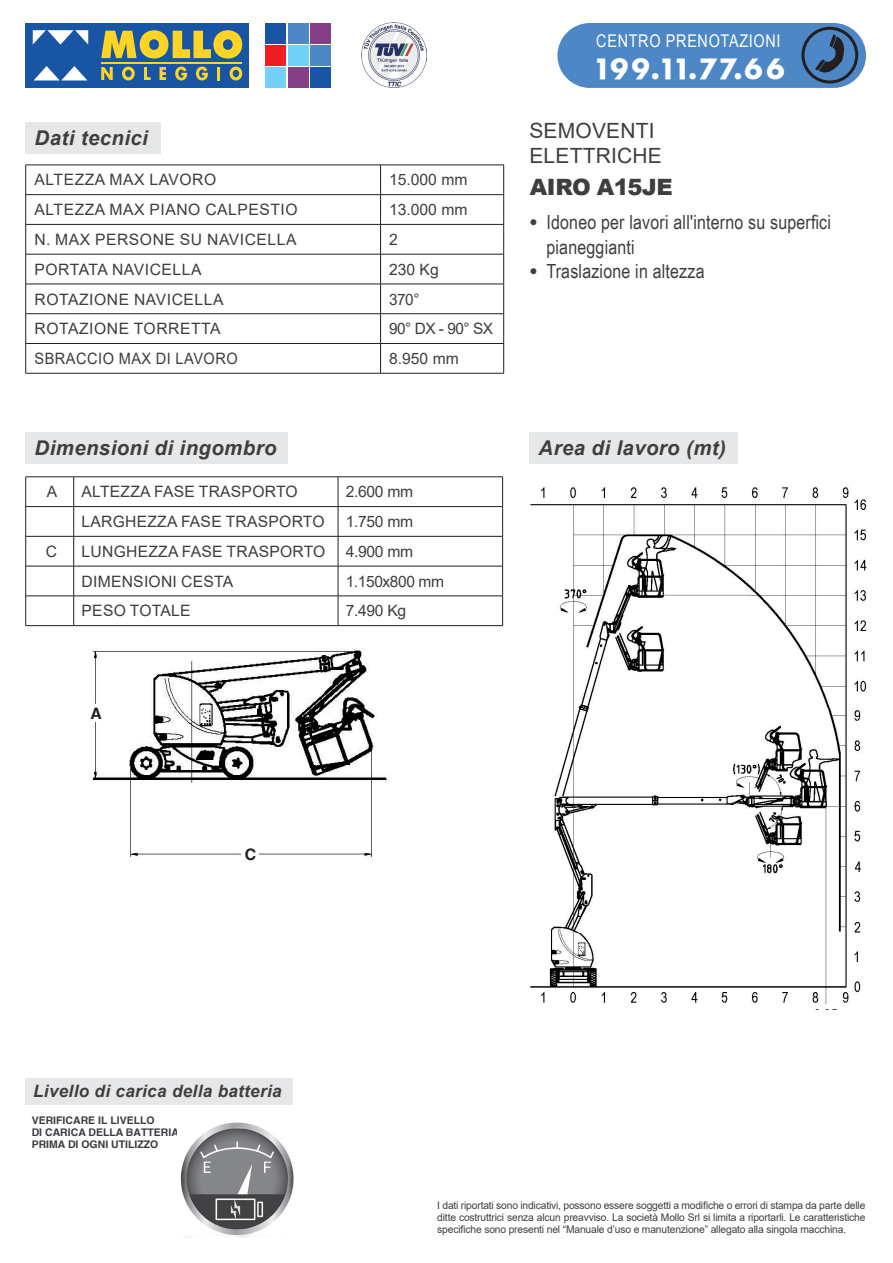
<style>
.page{position:relative;width:893px;height:1263px;background:#fff}
.page>*{position:absolute;margin:0;border:0;box-sizing:border-box;transform-origin:0 0}
.t1{font:27.3px "Futura ICG Bold";color:#fff}
.t2{font:900 22.5px "Arial";letter-spacing:-.03em;color:#3e3e3f}
.t3{font:21px/25.2px "Arial";letter-spacing:.01em;color:#3e3e3f}
.t4{font:italic 700 20.4px "Arial";letter-spacing:.02em;color:#3e3e3f}
.t5{font:19.5px/24.6px "Arial Narrow";letter-spacing:.01em;color:#3e3e3f}
.t6{font:17.55px "Arial Narrow";letter-spacing:.04em;color:#fff}
.t7{font:italic 700 17.1px "Arial";letter-spacing:.02em;color:#3e3e3f}
.t8{font:700 15.75px "Helvetica cyr";color:#231f20}
.t9{font:15.6px "Arial";letter-spacing:.015em;color:#3e3e3f}
.t10{font:15.6px "Arial";letter-spacing:.035em;color:#3e3e3f}
.t11{font:15.6px "Arial";letter-spacing:.035em;color:#3e3e3f;scale:.93 1}
.t12{font:15.6px "Arial";letter-spacing:-.025em;color:#3e3e3f}
.t13{font:10.5px/12px "Arial";letter-spacing:-.015em;color:#3e3e3f;text-align:justify}
.t14{font:700 10.5px/12px "Helvetica cyr";color:#3a3c41}
.t15{font:10.5px "Arial Narrow";color:#231f20}
</style>
<div class="page">
<hr style="left:26px;top:165px;width:355px;height:1px;background:#231f20">
<hr style="left:381px;top:165px;width:123px;height:1px;background:#231f20">
<hr style="left:26px;top:194px;width:355px;height:1px;background:#231f20">
<hr style="left:381px;top:194px;width:123px;height:1px;background:#231f20">
<hr style="left:26px;top:224px;width:355px;height:1px;background:#231f20">
<svg style="left:25px;top:165px;width:1px;height:89px"></svg>
<hr style="left:381px;top:224px;width:123px;height:1px;background:#231f20">
<svg style="left:380px;top:165px;width:1px;height:89px"></svg>
<svg style="left:503px;top:165px;width:1px;height:89px"></svg>
<hr style="left:26px;top:254px;width:355px;height:1px;background:#231f20">
<hr style="left:25px;top:254px;width:1px;height:30px;background:#231f20">
<hr style="left:381px;top:254px;width:123px;height:1px;background:#231f20">
<hr style="left:380px;top:254px;width:1px;height:30px;background:#231f20">
<hr style="left:26px;top:284px;width:355px;height:1px;background:#231f20">
<hr style="left:381px;top:284px;width:123px;height:1px;background:#231f20">
<hr style="left:26px;top:313px;width:355px;height:1px;background:#231f20">
<hr style="left:381px;top:313px;width:123px;height:1px;background:#231f20">
<hr style="left:26px;top:343px;width:355px;height:1px;background:#231f20">
<svg style="left:25px;top:284px;width:1px;height:89px"></svg>
<hr style="left:381px;top:343px;width:123px;height:1px;background:#231f20">
<svg style="left:380px;top:284px;width:1px;height:89px"></svg>
<hr style="left:26px;top:373px;width:355px;height:1px;background:#231f20">
<hr style="left:381px;top:373px;width:123px;height:1px;background:#231f20">
<hr style="left:503px;top:254px;width:1px;height:30px;background:#231f20">
<svg style="left:503px;top:284px;width:1px;height:89px"></svg>
<div style="left:26px;top:122px;width:135px;height:32px;background:#e6e7e9"></div>
<div style="left:26px;top:433px;width:262px;height:31px;background:#e6e7e9"></div>
<hr style="left:26px;top:476px;width:48px;height:1px;background:#231f20">
<hr style="left:74px;top:476px;width:264px;height:1px;background:#231f20">
<hr style="left:338px;top:476px;width:165px;height:1px;background:#231f20">
<hr style="left:26px;top:506px;width:48px;height:1px;background:#231f20">
<svg style="left:25px;top:477px;width:1px;height:59px"></svg>
<hr style="left:74px;top:506px;width:264px;height:1px;background:#231f20">
<svg style="left:73px;top:477px;width:1px;height:59px"></svg>
<hr style="left:338px;top:506px;width:165px;height:1px;background:#231f20">
<svg style="left:338px;top:477px;width:1px;height:59px"></svg>
<svg style="left:502px;top:477px;width:1px;height:59px"></svg>
<hr style="left:26px;top:536px;width:48px;height:1px;background:#231f20">
<hr style="left:25px;top:536px;width:1px;height:30px;background:#231f20">
<hr style="left:74px;top:536px;width:264px;height:1px;background:#231f20">
<hr style="left:73px;top:536px;width:1px;height:30px;background:#231f20">
<hr style="left:338px;top:536px;width:165px;height:1px;background:#231f20">
<hr style="left:338px;top:536px;width:1px;height:30px;background:#231f20">
<hr style="left:26px;top:566px;width:48px;height:1px;background:#231f20">
<hr style="left:25px;top:566px;width:1px;height:30px;background:#231f20">
<hr style="left:74px;top:566px;width:264px;height:1px;background:#231f20">
<hr style="left:73px;top:566px;width:1px;height:30px;background:#231f20">
<hr style="left:338px;top:566px;width:164px;height:1px;background:#231f20">
<hr style="left:338px;top:566px;width:1px;height:30px;background:#231f20">
<hr style="left:26px;top:596px;width:48px;height:1px;background:#231f20">
<svg style="left:25px;top:596px;width:1px;height:29px"></svg>
<hr style="left:74px;top:596px;width:264px;height:1px;background:#231f20">
<svg style="left:73px;top:596px;width:1px;height:29px"></svg>
<hr style="left:338px;top:596px;width:165px;height:1px;background:#231f20">
<svg style="left:338px;top:596px;width:1px;height:29px"></svg>
<svg style="left:502px;top:596px;width:1px;height:29px"></svg>
<hr style="left:26px;top:625px;width:48px;height:1px;background:#231f20">
<hr style="left:74px;top:625px;width:264px;height:1px;background:#231f20">
<hr style="left:338px;top:625px;width:165px;height:1px;background:#231f20">
<hr style="left:502px;top:536px;width:1px;height:30px;background:#231f20">
<hr style="left:502px;top:566px;width:1px;height:30px;background:#231f20">
<div style="left:529px;top:433px;width:208px;height:31px;background:#e6e7e9"></div>
<img style="left:93px;top:648px;width:296px;height:210px">
<div style="left:226px;top:836px;width:45px;height:15px;background:#fff"></div>
<div style="left:241px;top:846px;width:18px;height:17px;background:#fff"></div>
<div style="left:87px;top:704px;width:18px;height:18px;background:#fff"></div>
<img style="left:529px;top:486px;width:338px;height:520px">
<div style="left:557px;top:22px;width:310px;height:67px;background:#4d87c6;border-radius:33px"></div>
<div style="left:556px;top:22px;width:311px;height:67px;border:1px solid #fff;border-radius:33px"></div>
<svg style="left:815px;top:34px;width:34px;height:44px"></svg>
<div style="left:801px;top:27px;width:57px;height:57px;border:3px solid #231f20;border-radius:50%"></div>
<div style="left:266px;top:23px;width:20px;height:20px;background:#1855a4"></div>
<div style="left:310px;top:67px;width:21px;height:21px;background:#1855a4"></div>
<div style="left:288px;top:23px;width:21px;height:20px;background:#4d87c6"></div>
<div style="left:310px;top:45px;width:21px;height:21px;background:#4d87c6"></div>
<div style="left:310px;top:23px;width:21px;height:20px;background:#843f87"></div>
<div style="left:288px;top:67px;width:21px;height:21px;background:#843f87"></div>
<div style="left:288px;top:45px;width:21px;height:21px;background:#72d1f6"></div>
<div style="left:266px;top:67px;width:20px;height:21px;background:#72d1f6"></div>
<div style="left:266px;top:45px;width:20px;height:21px;background:#ee1d23"></div>
<div style="left:26px;top:23px;width:223px;height:65px;background:#1855a4"></div>
<svg style="left:101px;top:30px;width:141px;height:29px"></svg>
<svg style="left:101px;top:67px;width:12px;height:13px"></svg>
<svg style="left:122px;top:67px;width:13px;height:13px"></svg>
<svg style="left:144px;top:67px;width:7px;height:13px"></svg>
<svg style="left:159px;top:67px;width:7px;height:13px"></svg>
<svg style="left:175px;top:67px;width:12px;height:13px"></svg>
<svg style="left:196px;top:67px;width:12px;height:13px"></svg>
<svg style="left:217px;top:67px;width:3px;height:13px"></svg>
<svg style="left:230px;top:67px;width:12px;height:13px"></svg>
<hr style="left:101px;top:62px;width:141px;height:1px;background:#ffd424">
<svg style="left:34px;top:66px;width:53px;height:14px"></svg>
<svg style="left:33px;top:30px;width:55px;height:15px"></svg>
<img style="left:362px;top:23px;width:65px;height:64px">
<div style="left:26px;top:1078px;width:267px;height:26px;background:#e6e7e9"></div>
<img style="left:180px;top:1122px;width:114px;height:116px">
<h3 class="t4" style="left:35px;top:124px;width:115px">Dati tecnici</h3>
<h3 class="t10" style="left:34px;top:169px;width:183px">ALTEZZA MAX LAVORO</h3>
<h3 class="t9" style="left:389px;top:169px;width:80px">15.000 mm</h3>
<h3 class="t10" style="left:34px;top:199px;width:265px">ALTEZZA MAX PIANO CALPESTIO</h3>
<h3 class="t9" style="left:389px;top:199px;width:80px">13.000 mm</h3>
<h3 class="t10" style="left:34px;top:229px;width:264px">N. MAX PERSONE SU NAVICELLA</h3>
<h3 class="t9" style="left:389px;top:229px;width:10px">2</h3>
<h3 class="t10" style="left:34px;top:259px;width:169px">PORTATA NAVICELLA</h3>
<h3 class="t9" style="left:389px;top:259px;width:51px">230 Kg</h3>
<h3 class="t10" style="left:34px;top:288px;width:191px">ROTAZIONE NAVICELLA</h3>
<h3 class="t9" style="left:389px;top:288px;width:32px">370°</h3>
<h3 class="t10" style="left:34px;top:318px;width:188px">ROTAZIONE TORRETTA</h3>
<h3 class="t9" style="left:389px;top:318px;width:106px">90° DX - 90° SX</h3>
<h3 class="t11" style="left:34px;top:348px;width:220px">SBRACCIO MAX DI LAVORO</h3>
<h3 class="t9" style="left:389px;top:348px;width:71px">8.950 mm</h3>
<h3 class="t4" style="left:35px;top:434px;width:243px">Dimensioni di ingombro</h3>
<h3 class="t9" style="left:47px;top:481px;width:12px">A</h3>
<h3 class="t9" style="left:82px;top:481px;width:218px">ALTEZZA FASE TRASPORTO</h3>
<h3 class="t9" style="left:346px;top:481px;width:69px">2.600 mm</h3>
<h3 class="t9" style="left:82px;top:511px;width:245px">LARGHEZZA FASE TRASPORTO</h3>
<h3 class="t9" style="left:346px;top:511px;width:69px">1.750 mm</h3>
<h3 class="t9" style="left:46px;top:541px;width:13px">C</h3>
<h3 class="t9" style="left:82px;top:541px;width:245px">LUNGHEZZA FASE TRASPORTO</h3>
<h3 class="t9" style="left:346px;top:541px;width:69px">4.900 mm</h3>
<h3 class="t9" style="left:82px;top:570px;width:153px">DIMENSIONI CESTA</h3>
<h3 class="t12" style="left:346px;top:570px;width:100px">1.150x800 mm</h3>
<h3 class="t9" style="left:82px;top:600px;width:110px">PESO TOTALE</h3>
<h3 class="t9" style="left:346px;top:600px;width:62px">7.490 Kg</h3>
<h3 class="t8" style="left:91px;top:704px;width:13px">A</h3>
<h3 class="t6" style="left:596px;top:28px;width:186px">CENTRO PRENOTAZIONI</h3>
<h1 class="t1" style="left:591px;top:50px;width:196px">199.11.77.66</h1>
<h3 class="t3" style="left:529px;top:118px;width:134px">SEMOVENTI<br>ELETTRICHE</h3>
<h2 class="t2" style="left:530px;top:170px;width:145px">AIRO A15JE</h2>
<h3 class="t5" style="left:546px;top:209px;width:286px;text-indent:-17px"><sup>●</sup> Idoneo per lavori all'interno su superfici pianeggianti</h3>
<h3 class="t5" style="left:529px;top:258px;width:177px"><sup>●</sup> Traslazione in altezza</h3>
<h3 class="t4" style="left:538px;top:434px;width:189px">Area di lavoro (mt)</h3>
<h3 class="t8" style="left:245px;top:846px;width:13px">C</h3>
<h3 class="t7" style="left:33px;top:1079px;width:250px">Livello di carica della batteria</h3>
<p class="t14" style="left:32px;top:1114px;width:149px">VERIFICARE IL LIVELLO<br>DI CARICA DELLA BATTERIA<br>PRIMA DI OGNI UTILIZZO</p>
<p class="t15" style="left:550px;top:1194px;width:258px">Uso e manutenzione – Serie A12 JE A15 JE A12 JED A15 JED</p>
<p class="t13" style="left:437px;top:1200px;width:430px">I dati riportati sono indicativi, possono essere soggetti a modifiche o errori di stampa da parte delle ditte costruttrici senza alcun preavviso. La società Mollo Srl si limita a riportarli. Le caratteristiche specifiche sono presenti nel “Manuale d’uso e manutenzione” allegato alla singola macchina.</p>
</div>
